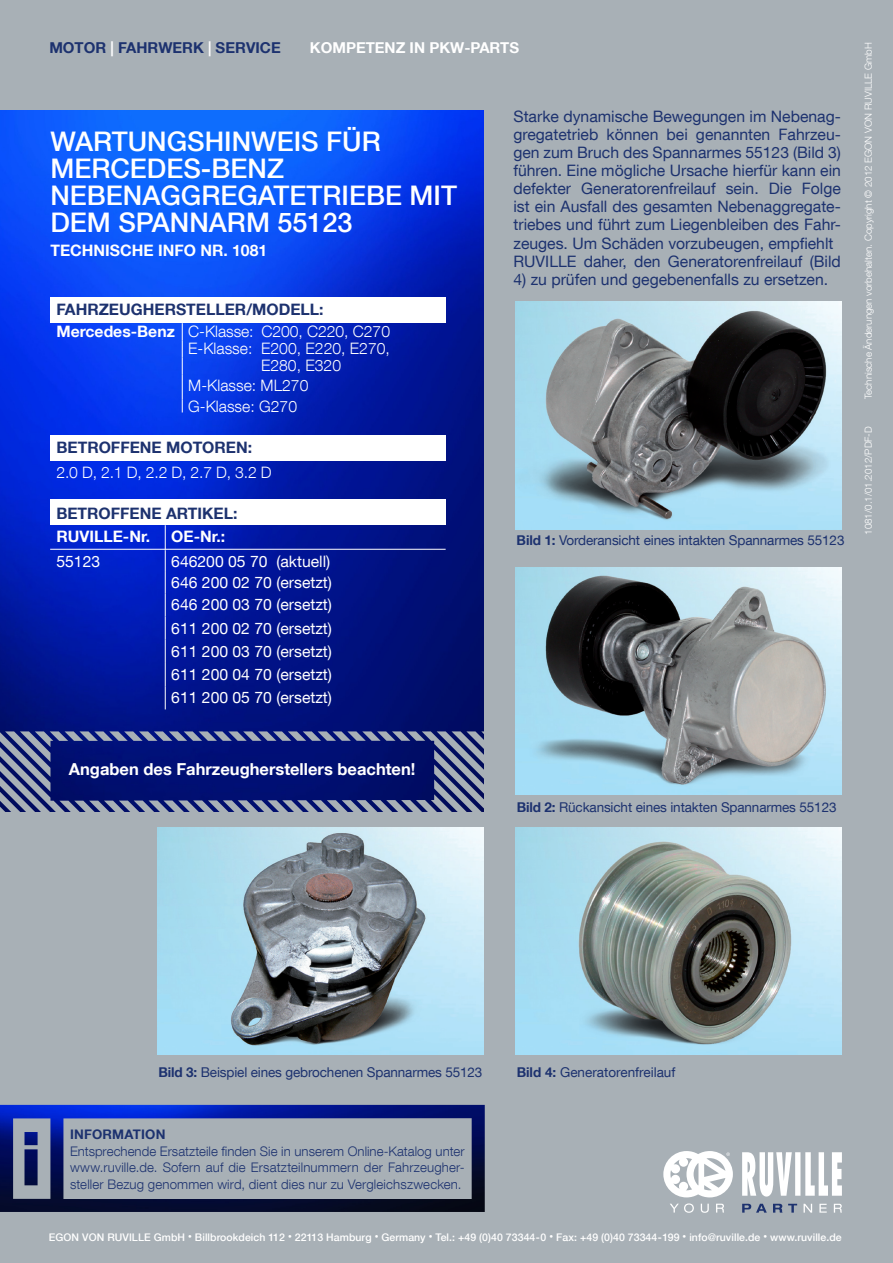
<style>
.page{position:relative;width:893px;height:1263px;background:#a8b0b6}
.page>*{position:absolute;margin:0;border:0;box-sizing:border-box;transform-origin:0 0}
.t1{font:500 27px/27px "Helvetica Neue LT Com";color:#fff}
.t2{font:700 16.5px "Helvetica Neue LT Com";color:#fff}
.t3{font:15.75px/18px "Helvetica Neue LT Com";color:#1d326f}
.t4{font:15.75px/22.8px "Helvetica Neue LT Com";color:#fff;text-align:justify}
.t5{font:700 15.75px/22.4px "Helvetica Neue LT Com";color:#1d326f}
.t6{font:300 15.75px/17px "Helvetica Neue LT Com";color:#fff}
.t7{font:700 15.75px "Helvetica Neue LT Com";color:#fff}
.t8{font:700 15px "Helvetica Neue LT Com";color:#1d326f}
.t9{font:700 15px "Helvetica Neue LT Com";color:#fff}
.t10{font:13.5px "Helvetica Neue LT Com";letter-spacing:-.01em;color:#1d326f}
.t11{font:300 13.2px/16.5px "Helvetica Neue LT Com";letter-spacing:.015em;color:#1d326f;text-align:justify}
.t12{font:700 13.2px "Helvetica Neue LT Com";letter-spacing:.015em;color:#1d326f}
.t13{font:500 10.5px "Helvetica Neue LT Com";letter-spacing:.005em;color:#fff}
.t14{font:300 9.75px "Helvetica Neue LT Com";color:#fff}
.s1{color:#fff}
.s2{font-weight:300;color:#fff}
.s3{font-weight:700}
.s4{font-size:7.5px}
</style>
<div class="page">
<img style="left:0;top:111px;width:484px;height:620px">
<svg style="left:0;top:731px;width:484px;height:81px"></svg>
<div style="left:50px;top:298px;width:396px;height:25px;background:#fff"></div>
<svg style="left:182px;top:323px;width:1px;height:89px"></svg>
<div style="left:50px;top:435px;width:396px;height:26px;background:#fff"></div>
<div style="left:50px;top:500px;width:396px;height:25px;background:#fff"></div>
<svg style="left:165px;top:525px;width:1px;height:184px"></svg>
<svg style="left:742px;top:1152px;width:100px;height:44px"></svg>
<svg style="left:742px;top:1204px;width:25px;height:8px"></svg>
<svg style="left:773px;top:1204px;width:9px;height:8px"></svg>
<svg style="left:788px;top:1204px;width:9px;height:8px"></svg>
<svg style="left:804px;top:1204px;width:8px;height:8px"></svg>
<svg style="left:819px;top:1204px;width:8px;height:8px"></svg>
<svg style="left:834px;top:1204px;width:8px;height:8px"></svg>
<svg style="left:663px;top:1151px;width:70px;height:46px"></svg>
<svg style="left:670px;top:1203px;width:24px;height:10px"></svg>
<svg style="left:701px;top:1204px;width:8px;height:9px"></svg>
<svg style="left:716px;top:1204px;width:8px;height:8px"></svg>
<img style="left:515px;top:302px;width:327px;height:227px">
<img style="left:157px;top:827px;width:327px;height:228px">
<img style="left:515px;top:827px;width:327px;height:228px">
<img style="left:515px;top:567px;width:327px;height:227px">
<img style="left:0;top:1105px;width:485px;height:107px">
<hr style="left:50px;top:549px;width:396px;height:1px;background:#fff">
<p class="t8" style="left:49px;top:38px;width:233px">MOTOR <span class="s1">|</span> FAHRWERK <span class="s1">|</span> SERVICE</p>
<p class="t9" style="left:310px;top:38px;width:132px">KOMPETENZ IN PKW</p>
<p class="t9" style="left:464px;top:38px;width:55px">-PARTS</p>
<h1 class="t1" style="left:50px;top:127px;width:408px">WARTUNGSHINWEIS FÜR<br>MERCEDES-BENZ<br>NEBENAGGREGATETRIEBE MIT<br>DEM SPANNARM 55123</h1>
<p class="t7" style="left:50px;top:240px;width:218px">TECHNISCHE INFO NR. 1081</p>
<p class="t5" style="left:56px;top:298px;width:335px">FAHRZEUGHERSTELLER/MODELL:<br><span class="s1">MERCEDES-BENZ</span> <span class="s2">C-Klasse: C200, C220, C270</span></p>
<p class="t6" style="left:261px;top:340px;width:130px;text-indent:-73px">E-Klasse: E200, E220, E270,<br>E280, E320</p>
<p class="t6" style="left:188px;top:375px;width:122px;line-height:20.2px">M-Klasse: ML270<br>G-Klasse: G270</p>
<p class="t5" style="left:56px;top:435px;width:197px">BETROFFENE MOTOREN:</p>
<p class="t6" style="left:56px;top:464px;width:217px">2.0 D, 2.1 D, 2.2 D, 2.7 D, 3.2 D</p>
<p class="t5" style="left:56px;top:501px;width:183px">BETROFFENE ARTIKEL:</p>
<p class="t7" style="left:56px;top:527px;width:11px">RUVILLE</p>
<p class="t7" style="left:123px;top:527px;width:29px">-NR.</p>
<p class="t7" style="left:171px;top:527px;width:55px">OE-NR.:</p>
<p class="t4" style="left:56px;top:550px;width:45px">55123</p>
<p class="t4" style="left:171px;top:550px;width:162px">646200 05 70 (aktuell)<br>646 200 02 70 (ersetzt)<br>646 200 03 70 (ersetzt)<br>611 200 02 70 (ersetzt)<br>611 200 03 70 (ersetzt)<br>611 200 04 70 (ersetzt)<br>611 200 05 70 (ersetzt)</p>
<p class="t3" style="left:513px;top:107px;width:329px">Starke dynamische Bewegungen im Nebenag&shy;gregatetrieb können bei genannten Fahrzeu&shy;gen zum Bruch des Spannarmes 55123 (Bild 3) führen. Eine mögliche Ursache hierfür kann ein defekter Generatorenfreilauf sein. Die Folge ist ein Ausfall des gesamten Nebenaggregate&shy;triebes und führt zum Liegenbleiben des Fahr&shy;zeuges. Um Schäden vorzubeugen, empfiehlt RUVILLE daher, den Generatorenfreilauf (Bild</p>
<p class="t3" style="left:513px;top:269px;width:316px">4) zu prüfen und gegebenenfalls zu ersetzen.</p>
<p class="t10" style="left:517px;top:532px;width:329px"><span class="s3">BILD 1:</span> Vorderansicht eines intakten Spannarmes 55123</p>
<p class="t14" style="left:862px;top:399px;width:358px;rotate:-90deg">Technische Änderungen vorbehalten. Copyright © 2012 EGON VON RUVILLE GmbH</p>
<p class="t14" style="left:862px;top:535px;width:110px;rotate:-90deg">1081/0.1/01.2012/PDF-D</p>
<p class="t2" style="left:69px;top:758px;width:348px">ANGABEN DES FAHRZEUGHERSTELLERS BEACHTEN!</p>
<p class="t10" style="left:517px;top:799px;width:321px"><span class="s3">BILD 2:</span> Rückansicht eines intakten Spannarmes 55123</p>
<p class="t10" style="left:158px;top:1063px;width:326px"><span class="s3">BILD 3:</span> Beispiel eines gebrochenen Spannarmes 55123</p>
<p class="t10" style="left:517px;top:1063px;width:160px"><span class="s3">BILD 4:</span> Generatorenfreilauf</p>
<p class="t12" style="left:70px;top:1126px;width:97px">INFORMATION</p>
<p class="t11" style="left:70px;top:1142px;width:396px">Entsprechende Ersatzteile finden Sie in unserem Online-Katalog unter www.ruville.de. Sofern auf die Ersatzteilnummern der Fahrzeugher&shy;steller Bezug genommen wird, dient dies nur zu Vergleichszwecken.</p>
<p class="t13" style="left:49px;top:1231px;width:794px">EGON VON RUVILLE GMBH <span class="s4">•</span> BILLBROOKDEICH 112 <span class="s4">•</span> 22113 HAMBURG <span class="s4">•</span> GERMANY <span class="s4">•</span> TEL.: +49 (0)40 73344-0 <span class="s4">•</span> FAX: +49 (0)40 73344-199 <span class="s4">•</span> INFO@RUVILLE.DE <span class="s4">•</span> WWW.RUVILLE.DE</p>
</div>
